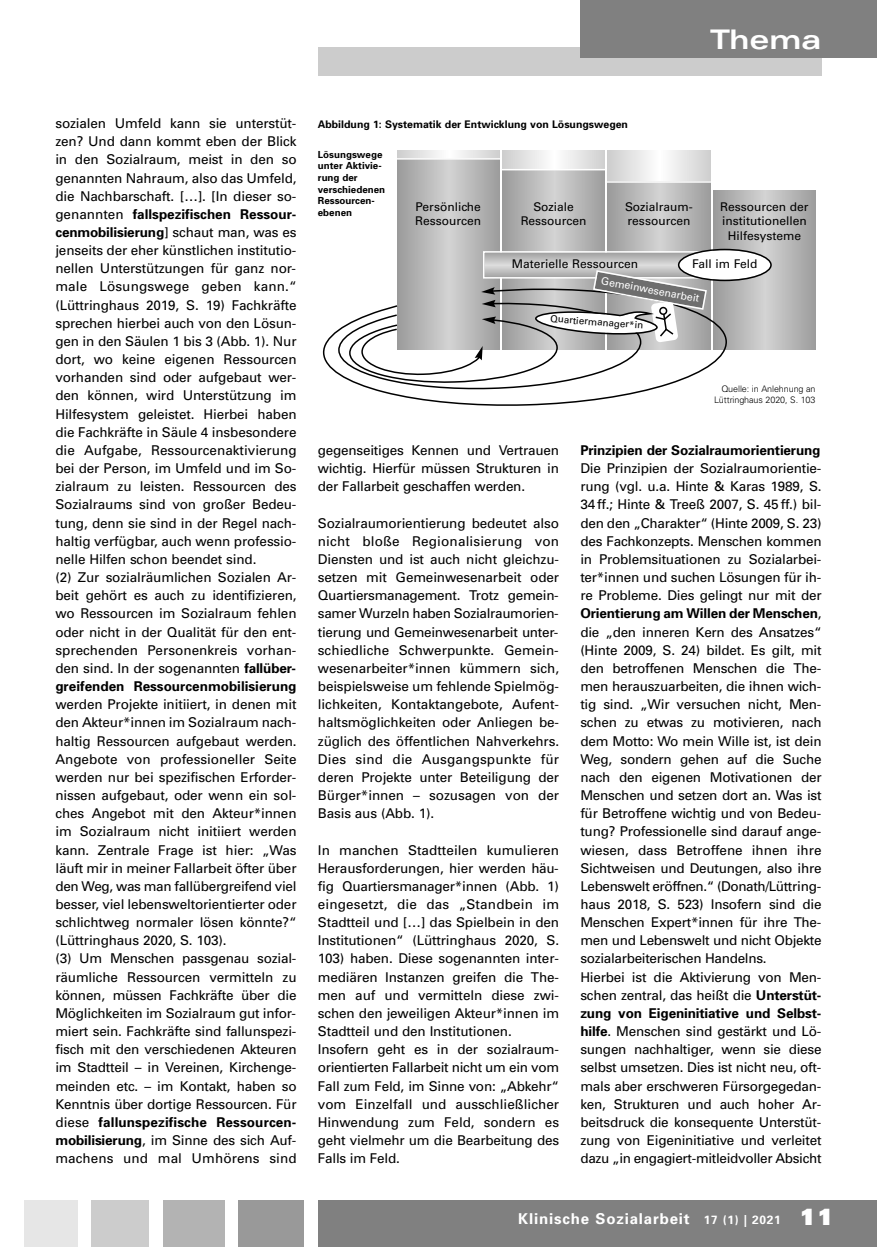
<style>
.page{position:relative;width:877px;height:1247px;background:#fff}
.page>*{position:absolute;margin:0;border:0;box-sizing:border-box;transform-origin:0 0}
.t1{font:700 expanded 27px "Univers";color:#fff}
.t2{font:700 15px "Univers";letter-spacing:.055em;color:#fff}
.t3{font:13.5px/18.1px "Univers";letter-spacing:-.01em;color:#000}
.t4{font:700 13.5px "Univers";letter-spacing:-.01em;color:#000}
.t5{font:500 12px/14.4px "Univers CE";color:#000}
.t6{font:700 10.5px "Univers";color:#000}
.t7{font:500 10.5px "Univers CE";color:#fff}
.t8{font:700 9.75px/11.7px "Univers";color:#000}
.t9{font:500 9.75px "Univers CE";color:#000}
.t10{font:300 9px/10.8px "Univers";letter-spacing:-.01em;color:#000;text-align:right}
.s1{font-weight:700}
.s2{font-size:12px}
.s3{font-weight:900;font-size:22.5px}
</style>
<div class="page">
<svg style="left:397px;top:150px;width:102px;height:8px"></svg>
<svg style="left:397px;top:160px;width:102px;height:89px;background:#b7b7b7"></svg>
<svg style="left:502px;top:150px;width:102px;height:19px"></svg>
<svg style="left:607px;top:150px;width:102px;height:31px"></svg>
<svg style="left:713px;top:191px;width:102px;height:158px;background:#b6b6b6"></svg>
<svg style="left:502px;top:170px;width:102px;height:79px;background:#b7b7b7"></svg>
<svg style="left:607px;top:183px;width:102px;height:66px;background:#b7b7b7"></svg>
<svg style="left:322px;top:330px;width:324px;height:76px"></svg>
<div style="left:318px;top:47px;width:503px;height:29px;background:#ccc"></div>
<div style="left:580px;top:0;width:296px;height:58px;background:#808080"></div>
<div style="left:318px;top:1199px;width:558px;height:47px;background:#808080"></div>
<div style="left:25px;top:1199px;width:53px;height:47px;background:#e6e6e6"></div>
<div style="left:91px;top:1199px;width:58px;height:47px;background:#ccc"></div>
<div style="left:163px;top:1199px;width:61px;height:47px;background:#b3b3b3"></div>
<div style="left:238px;top:1199px;width:66px;height:47px;background:#999"></div>
<svg style="left:337px;top:249px;width:434px;height:142px"></svg>
<h1 class="t1" style="left:709px;top:29px;width:113px">Thema</h1>
<p class="t3" style="left:55px;top:115px;width:242px">sozialen Umfeld kann sie unterstüt&shy;zen? Und dann kommt eben der Blick in den Sozialraum, meist in den so genannten Nahraum, also das Umfeld, die Nachbarschaft. […]. [In dieser so - genannten <span class="s1">fallspezifischen Res sour - cen mobilisierung</span>] schaut man, was es jenseits der eher künstlichen institutio&shy;nellen Unterstützungen für ganz nor&shy;male Lösungswege geben kann.“ (Lüttringhaus 2019, S. 19) Fachkräfte spre chen hierbei auch von den Lö sun - gen in den Säulen 1 bis 3 (Abb. 1). Nur dort, wo keine eigenen Res sour cen vor handen sind oder aufgebaut wer - den können, wird Unterstützung im Hilfesystem geleistet. Hierbei haben die Fachkräfte in Säule 4 insbesondere die Aufgabe, Ressourcenaktivierung bei der Person, im Umfeld und im So - zial raum zu leisten. Ressourcen des So zialraums sind von großer Bedeu - tung, denn sie sind in der Regel nach&shy;haltig verfügbar, auch wenn professio&shy;nelle Hilfen schon beendet sind.<br>(2) Zur sozialräumlichen Sozialen Ar - beit gehört es auch zu identifizieren, wo Ressourcen im Sozialraum fehlen oder nicht in der Qualität für den ent&shy;sprechenden Personenkreis vorhan&shy;den sind. In der sogenannten <span class="s1">fallüber&shy;greifenden Ressourcenmobilisierung</span></p>
<p class="t3" style="left:55px;top:696px;width:242px">werden Projekte initiiert, in denen mit den Akteur*innen im Sozialraum nach&shy;haltig Ressourcen aufgebaut werden.<br>Angebote von professioneller Seite werden nur bei spezifischen Erfor der - nissen aufgebaut, oder wenn ein sol&shy;ches Angebot mit den Akteur*innen im Sozialraum nicht initiiert werden kann. Zentrale Frage ist hier: „Was läuft mir in meiner Fallarbeit öfter über den Weg, was man fallübergreifend viel besser, viel lebensweltorientierter oder schlichtweg normaler lösen könnte?“ (Lüt tring haus 2020, S. 103).<br>(3) Um Menschen passgenau sozial&shy;räumliche Ressourcen vermitteln zu können, müssen Fachkräfte über die Möglichkeiten im Sozialraum gut infor&shy;miert sein. Fachkräfte sind fallunspezi&shy;fisch mit den verschiedenen Akteuren im Stadtteil – in Vereinen, Kirchen ge - mein den etc. – im Kontakt, haben so Kennt nis über dortige Ressourcen. Für diese <span class="s1">fallunspezifische Res sour cen - mobi lisierung</span>, im Sinne des sich Auf - machens und mal Um hö rens sind</p>
<p class="t6" style="left:318px;top:120px;width:311px">Abbildung 1: Systematik der Entwicklung von Lösungswegen</p>
<p class="t8" style="left:318px;top:149px;width:69px">Lösungswege unter Aktivie&shy;rung der verschiedenen<br>Ressourcen&shy;ebenen</p>
<p class="t5" style="left:415px;top:200px;width:67px">Persönliche<br>Ressourcen</p>
<p class="t5" style="left:624px;top:200px;width:69px">Sozialraum&shy;ressourcen</p>
<p class="t5" style="left:719px;top:200px;width:90px;text-align:center">Ressourcen der institutionellen<br>Hilfesysteme</p>
<p class="t5" style="left:520px;top:200px;width:67px;text-align:center">Soziale<br>Ressourcen</p>
<p class="t5" style="left:511px;top:258px;width:128px">Materielle Ressourcen</p>
<p class="t5" style="left:691px;top:258px;width:67px">Fall im Feld</p>
<p class="t7" style="left:601px;top:277px;width:101px;rotate:10deg">Gemeinwesenarbeit</p>
<p class="t9" style="left:550px;top:315px;width:94px;rotate:4deg">Quartiermanager*in</p>
<p class="t10" style="left:713px;top:384px;width:103px">Quelle: in Anlehnung an<br>Lüttringhaus 2020, S. 103</p>
<p class="t3" style="left:318px;top:442px;width:242px;text-align:justify">gegenseitiges Kennen und Vertrauen wichtig. Hierfür müssen Strukturen in der Fallarbeit geschaffen werden.</p>
<p class="t3" style="left:318px;top:515px;width:242px;text-align:justify">Sozialraumorientierung bedeutet also nicht bloße Regionalisierung von Diens ten und ist auch nicht gleichzu&shy;setzen mit Gemein we sen arbeit oder Quartiersmanage ment. Trotz gemein&shy;samer Wurzeln haben Sozialraum orien - tierung und Gemein wesen arbeit unter&shy;schiedliche Schwer punkte. Ge mein - wesenarbeiter*innen kümmern sich, beispielsweise um fehlende Spiel mög - lichkeiten, Kontakt angebote, Aufent - halts möglichkeiten oder Anliegen be - züglich des öffentlichen Nahverkehrs.<br>Dies sind die Aus gangspunkte für deren Projekte unter Beteiligung der Bürger*innen – sozusagen von der Basis aus (Abb. 1).</p>
<p class="t3" style="left:318px;top:841px;width:242px">In manchen Stadtteilen kumulieren Herausforderungen, hier werden häu&shy;fig Quartiersmanager*innen (Abb. 1) ein gesetzt, die das „Standbein im Stadt teil und […] das Spiel bein in den Institutionen“ (Lüt tring haus 2020, S.<br>103) haben. Diese sogenannten in ter - mediären Instanzen greifen die The - men auf und vermitteln diese zwi&shy;schen den jeweiligen Akteur*innen im Stadtteil und den Institu tio nen.<br>Insofern geht es in der sozialraum - orientierten Fallarbeit nicht um ein vom Fall zum Feld, im Sinne von: „Abkehr“ vom Einzelfall und ausschließlicher Hin wen dung zum Feld, sondern es geht vielmehr um die Bearbeitung des Falls im Feld.</p>
<p class="t4" style="left:580px;top:445px;width:241px">Prinzipien der Sozialraumorientierung</p>
<p class="t3" style="left:580px;top:460px;width:242px">Die Prinzipien der Sozialraum orien tie - rung (vgl. u.a. Hinte &amp; Karas 1989, S.<br>34 ff.; Hinte &amp; Treeß 2007, S. 45 ff.) bil&shy;den den „Charakter“ (Hinte 2009, S. 23) des Fachkonzepts. Menschen kommen in Problemsituationen zu Sozial arbei - ter*innen und suchen Lösungen für ih - re Probleme. Dies gelingt nur mit der <span class="s1">Orientierung am Willen der Men schen</span>, die „den inneren Kern des Ansatzes“ (Hinte 2009, S. 24) bildet. Es gilt, mit den betroffenen Menschen die The - men herauszuarbeiten, die ihnen wich&shy;tig sind. „Wir versuchen nicht, Men - schen zu etwas zu motivieren, nach dem Motto: Wo mein Wille ist, ist dein Weg, sondern gehen auf die Suche nach den eigenen Motivationen der Menschen und setzen dort an. Was ist für Betroffene wichtig und von Be deu - tung? Professionelle sind darauf ange&shy;wiesen, dass Betroffene ihnen ihre Sichtweisen und Deutungen, also ihre Lebenswelt eröffnen.“ (Donath/Lüt tring - haus 2018, S. 523) Insofern sind die Menschen Expert*innen für ihre The - men und Lebenswelt und nicht Objekte sozialarbeiterischen Han delns.<br>Hierbei ist die Aktivierung von Men - schen zentral, das heißt die <span class="s1">Unter stüt - zung von Eigeninitiative und Selbst - hilfe</span>. Menschen sind gestärkt und Lö - sungen nachhaltiger, wenn sie diese selbst umsetzen. Dies ist nicht neu, oft&shy;mals aber erschweren Fürsorge ge dan - ken, Strukturen und auch hoher Ar - beits druck die konsequente Unter stüt - zung von Eigeninitiative und verleitet dazu „in engagiert-mitleidvoller Absicht</p>
<p class="t2" style="left:518px;top:1212px;width:316px">Klinische Sozialarbeit <span class="s2">17 (1) | 2021</span> <span class="s3">11</span></p>
</div>
